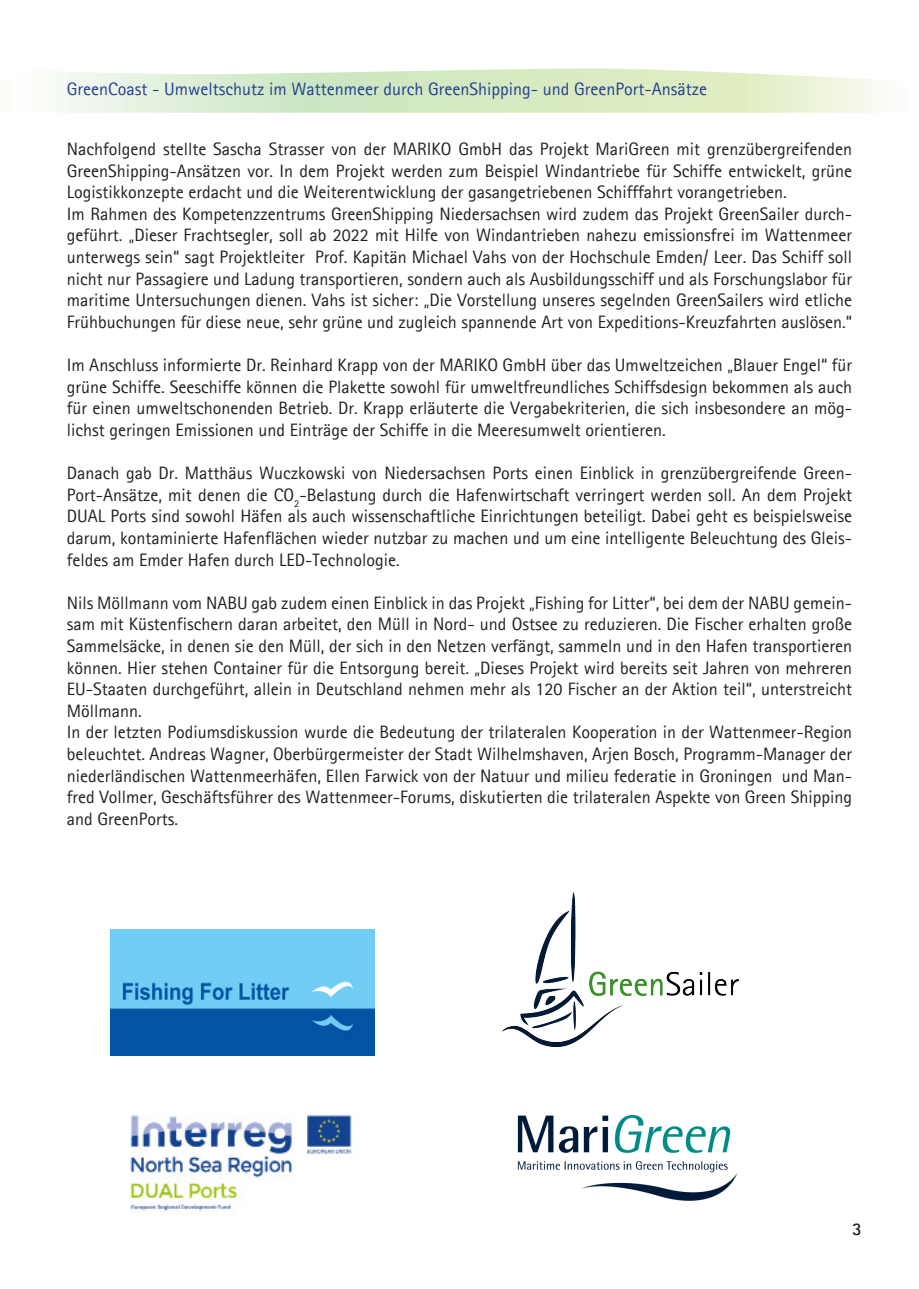
<style>
.page{position:relative;width:919px;height:1289px;background:#fff}
.page>*{position:absolute;margin:0;border:0;box-sizing:border-box;transform-origin:0 0}
.t1{font:18px/21.6px "Agfa Rotis Sans Serif";color:#231f20;text-align:justify}
.t2{font:18px "Agfa Rotis Sans Serif";color:#253f8e}
.t3{font:700 18px "Agfa Rotis Sans Serif";color:#231f20}
</style>
<div class="page">
<svg style="left:55px;top:68px;width:834px;height:45px;background:#e0eed1"></svg>
<img style="left:111px;top:929px;width:263px;height:125px">
<img style="left:502px;top:892px;width:236px;height:154px">
<img style="left:130px;top:1115px;width:222px;height:99px">
<img style="left:517px;top:1115px;width:221px;height:86px">
<p class="t2" style="left:67px;top:78px;width:642px">GreenCoast - Umweltschutz im Wattenmeer durch GreenShipping- und GreenPort-Ansätze</p>
<p class="t1" style="left:67px;top:138px;width:786px">Nachfolgend stellte Sascha Strasser von der MARIKO GmbH das Projekt MariGreen mit grenzübergreifenden GreenShipping-Ansätzen vor. In dem Projekt werden zum Beispiel Windantriebe für Schiffe entwickelt, grüne Logistikkonzepte erdacht und die Weiterentwicklung der gasangetriebenen Schifffahrt vorangetrieben.</p>
<p class="t1" style="left:67px;top:203px;width:786px">Im Rahmen des Kompetenzzentrums GreenShipping Niedersachsen wird zudem das Projekt GreenSailer durch&shy;geführt. „Dieser Frachtsegler, soll ab 2022 mit Hilfe von Windantrieben nahezu emissionsfrei im Wattenmeer unterwegs sein“ sagt Projektleiter Prof. Kapitän Michael Vahs von der Hochschule Emden/ Leer. Das Schiff soll nicht nur Passagiere und Ladung transportieren, sondern auch als Ausbildungsschiff und als Forschungslabor für maritime Untersuchungen dienen. Vahs ist sicher: „Die Vorstellung unseres segelnden GreenSailers wird etliche Frühbuchungen für diese neue, sehr grüne und zugleich spannende Art von Expeditions-Kreuzfahrten auslösen.“</p>
<p class="t1" style="left:67px;top:354px;width:786px">Im Anschluss informierte Dr. Reinhard Krapp von der MARIKO GmbH über das Umweltzeichen „Blauer Engel“ für grüne Schiffe. Seeschiffe können die Plakette sowohl für umweltfreundliches Schiffsdesign bekommen als auch für einen umweltschonenden Betrieb. Dr. Krapp erläuterte die Vergabekriterien, die sich insbesondere an mög&shy;lichst geringen Emissionen und Einträge der Schiffe in die Meeresumwelt orientieren.</p>
<p class="t1" style="left:67px;top:462px;width:786px">Danach gab Dr. Matthäus Wuczkowski von Niedersachsen Ports einen Einblick in grenzübergreifende Green-Port-Ansätze, mit denen die CO<sub>2</sub>-Belastung durch die Hafenwirtschaft verringert werden soll. An dem Projekt DUAL Ports sind sowohl Häfen als auch wissenschaftliche Einrichtungen beteiligt. Dabei geht es beispielsweise darum, kontaminierte Hafenflächen wieder nutzbar zu machen und um eine intelligente Beleuchtung des Gleis&shy;feldes am Emder Hafen durch LED-Technologie.</p>
<p class="t1" style="left:67px;top:591px;width:786px">Nils Möllmann vom NABU gab zudem einen Einblick in das Projekt „Fishing for Litter“, bei dem der NABU gemein&shy;sam mit Küstenfischern daran arbeitet, den Müll in Nord- und Ostsee zu reduzieren. Die Fischer erhalten große Sammelsäcke, in denen sie den Müll, der sich in den Netzen verfängt, sammeln und in den Hafen transportieren können. Hier stehen Container für die Entsorgung bereit. „Dieses Projekt wird bereits seit Jahren von mehreren EU-Staaten durchgeführt, allein in Deutschland nehmen mehr als 120 Fischer an der Aktion teil“, unterstreicht Möllmann.</p>
<p class="t1" style="left:67px;top:721px;width:786px">In der letzten Podiumsdiskussion wurde die Bedeutung der trilateralen Kooperation in der Wattenmeer-Region beleuchtet. Andreas Wagner, Oberbürgermeister der Stadt Wilhelmshaven, Arjen Bosch, Programm-Manager der niederländischen Wattenmeerhäfen, Ellen Farwick von der Natuur und milieu federatie in Groningen und Man&shy;fred Vollmer, Geschäftsführer des Wattenmeer-Forums, diskutierten die trilateralen Aspekte von Green Shipping and GreenPorts.</p>
<p class="t3" style="left:852px;top:1217px;width:11px">3</p>
</div>
